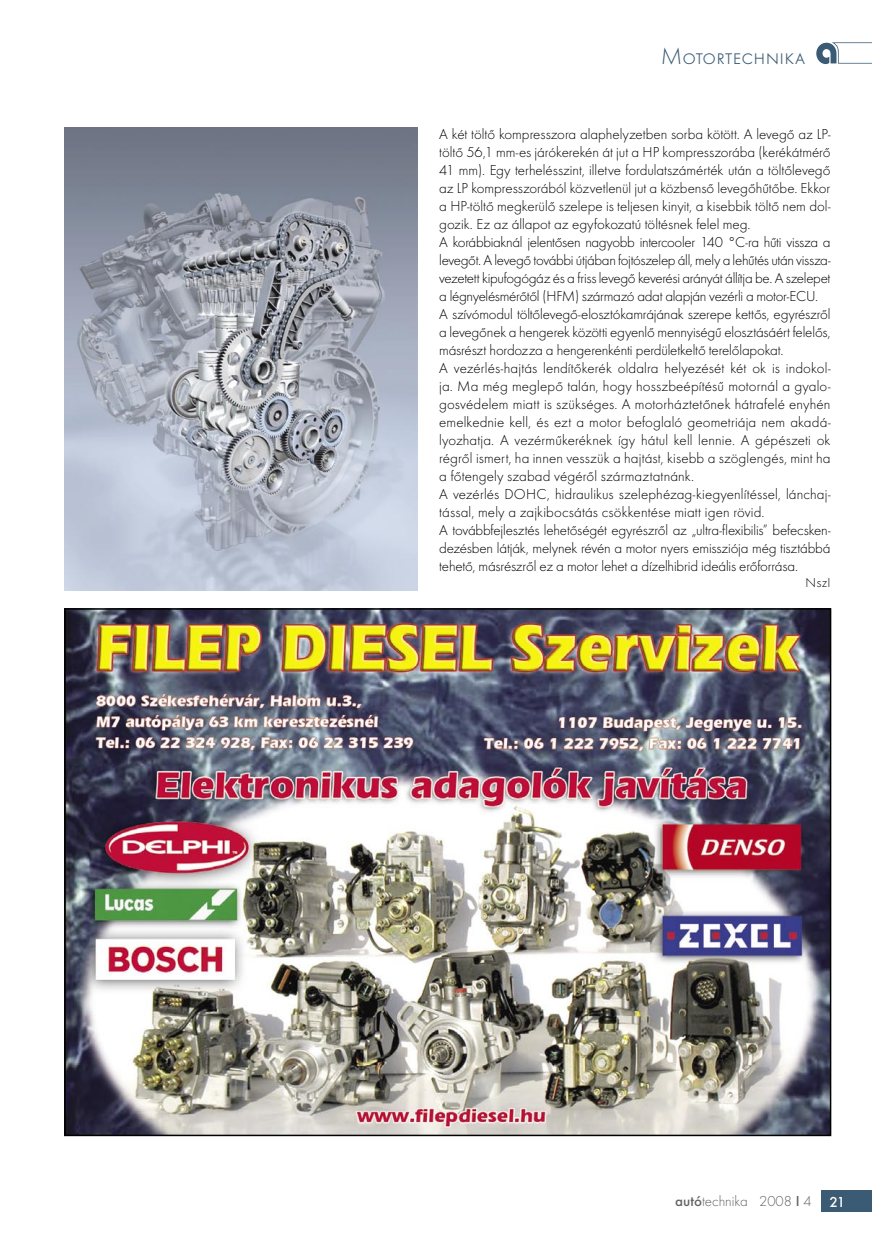
<style>
.page{position:relative;width:872px;height:1246px;background:#fff}
.page>*{position:absolute;margin:0;border:0;box-sizing:border-box;transform-origin:0 0}
.fülcim{font:300 24px "Futura TOT";color:#3a5b73}
.szöveg{font:300 15px/18px "Futura TOT";letter-spacing:-.005em;color:#000;text-align:justify}
.t1{font:300 15px "Futura TOT";color:#636363}
.t2{font:500 15px "Futura TOT";color:#fff}
.szerző{font:300 13.5px "Futura TOT";color:#000}
.s1{font-weight:500}
</style>
<div class="page">
<div style="left:821px;top:1191px;width:51px;height:21px;background:#3a5b73"></div>
<svg style="left:816px;top:42px;width:56px;height:22px"></svg>
<img style="left:65px;top:128px;width:353px;height:462px">
<img style="left:67px;top:611px;width:761px;height:522px">
<p class="fülcim" style="left:661px;top:42px;width:146px">MOTORTECHNIKA</p>
<p class="szöveg" style="left:439px;top:125px;width:393px">A két töltő kompresszora alaphelyzetben sorba kötött. A levegő az LP&shy;töltő 56,1 mm-es járókerekén át jut a HP kompresszorába (kerékátmérő 41 mm). Egy terhelésszint, illetve fordulatszámérték után a töltőlevegő az LP kompresszorából közvetlenül jut a közbenső levegőhűtőbe. Ekkor a HP-töltő megkerülő szelepe is teljesen kinyit, a kisebbik töltő nem dol&shy;gozik. Ez az állapot az egyfokozatú töltésnek felel meg.</p>
<p class="szöveg" style="left:439px;top:233px;width:393px">A korábbiaknál jelentősen nagyobb intercooler 140 °C-ra hűti vissza a levegőt. A levegő további útjában fojtószelep áll, mely a lehűtés után vissza&shy;vezetett kipufogógáz és a friss levegő keverési arányát állítja be. A szelepet a légnyelésmérőtől (HFM) származó adat alapján vezérli a motor-ECU.</p>
<p class="szöveg" style="left:439px;top:305px;width:393px">A szívómodul töltőlevegő-elosztókamrájának szerepe kettős, egyrészről a levegőnek a hengerek közötti egyenlő mennyiségű elosztásáért felelős, másrészt hordozza a hengerenkénti perdületkeltő terelőlapokat.</p>
<p class="szöveg" style="left:439px;top:359px;width:393px">A vezérlés-hajtás lendítőkerék oldalra helyezését két ok is indokol&shy;ja. Ma még meglepő talán, hogy hosszbeépítésű motornál a gyalo&shy;gosvédelem miatt is szükséges. A motorháztetőnek hátrafelé enyhén emelkednie kell, és ezt a motor befoglaló geometriája nem akadá&shy;lyozhatja. A vezérműkeréknek így hátul kell lennie. A gépészeti ok régről ismert, ha innen vesszük a hajtást, kisebb a szöglengés, mint ha a főtengely szabad végéről származtatnánk.</p>
<p class="szöveg" style="left:439px;top:485px;width:393px">A vezérlés DOHC, hidraulikus szelephézag-kiegyenlítéssel, lánchaj&shy;tással, mely a zajkibocsátás csökkentése miatt igen rövid.</p>
<p class="szöveg" style="left:439px;top:521px;width:393px">A továbbfejlesztés lehetőségét egyrészről az „ultra-flexibilis” befecsken&shy;dezésben látják, melynek révén a motor nyers emissziója még tisztábbá tehető, másrészről ez a motor lehet a dízelhibrid ideális erőforrása.</p>
<p class="szerző" style="left:805px;top:575px;width:26px">NSZI</p>
<p class="t1" style="left:675px;top:1193px;width:138px"><span class="s1">autó</span>technika 2008 <span class="s1">I</span> 4</p>
<p class="t2" style="left:829px;top:1193px;width:17px">21</p>
</div>
